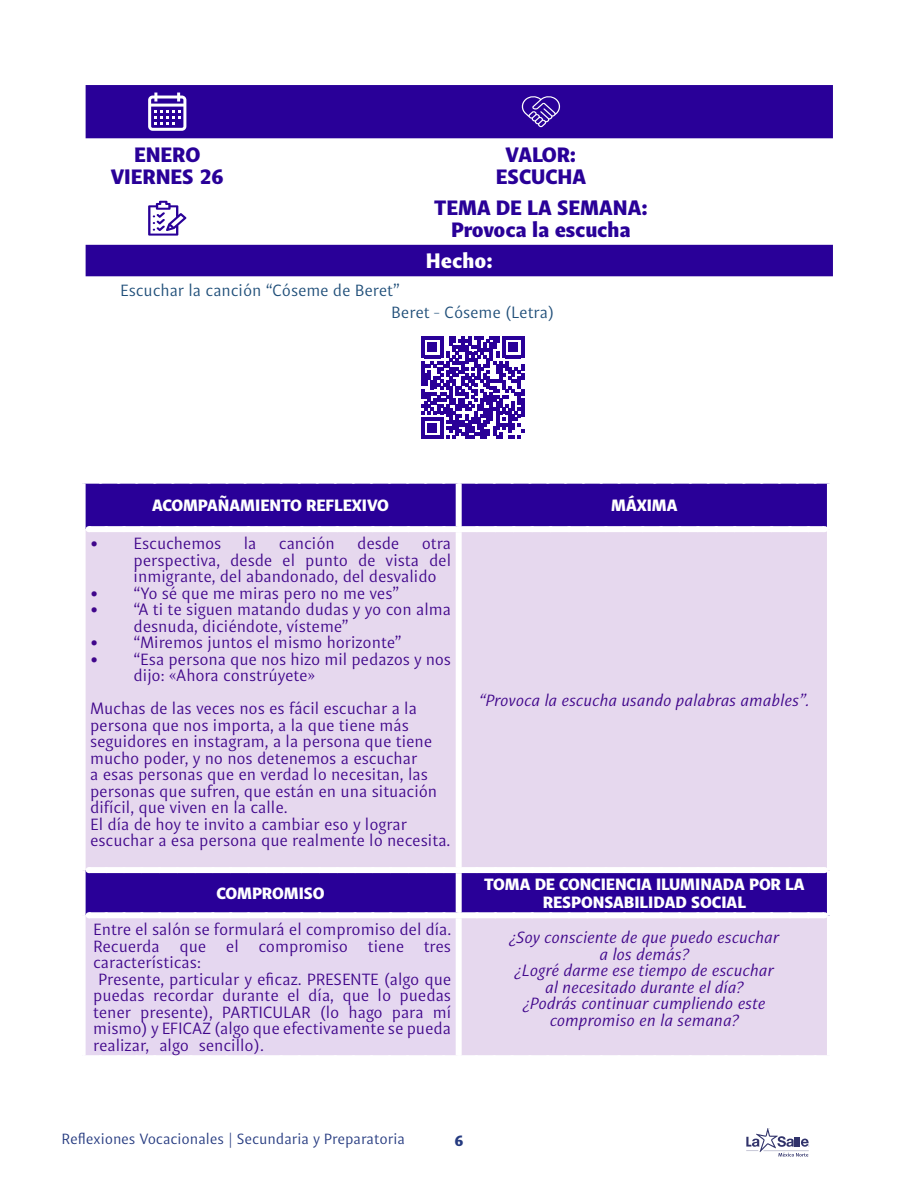
<style>
.page{position:relative;width:918px;height:1188px;background:#fff}
.page>*{position:absolute;margin:0;border:0;box-sizing:border-box;transform-origin:0 0}
.t1{font:900 21px "Indivisa Text Sans";color:#290098}
.t2{font:900 21px "Indivisa Text Sans";color:#fff}
.t3{font:16.5px/16.5px "Indivisa Text Sans";letter-spacing:-.005em;color:#40068b}
.t4{font:italic 16.5px "Indivisa Text Sans";color:#40068b}
.t5{font:900 16.5px/17.9px "Indivisa Text Sans";color:#fff;text-align:center}
.t6{font:16.5px "Indivisa Text Sans";letter-spacing:-.005em;color:#1f4e79}
.t7{font:15px "Indivisa Text Sans";letter-spacing:-.005em;color:#253a80}
.t8{font:900 15px "Indivisa Text Sans";color:#253a80}
.s1{font-family:"Calibri"}
</style>
<div class="page">
<svg style="left:746px;top:1128px;width:63px;height:29px"></svg>
<svg style="left:86px;top:85px;width:747px;height:191px"></svg>
<svg style="left:148px;top:93px;width:38px;height:38px"></svg>
<svg style="left:521px;top:95px;width:40px;height:32px"></svg>
<svg style="left:148px;top:201px;width:39px;height:35px"></svg>
<svg style="left:421px;top:336px;width:103px;height:103px"></svg>
<div style="left:86px;top:484px;width:741px;height:44px;background:#290098"></div>
<div style="left:86px;top:531px;width:741px;height:524px;background:#e6d8ee"></div>
<div style="left:459px;top:870px;width:371px;height:45px;background:#290098"></div>
<div style="left:83px;top:915px;width:376px;height:143px;background:#e5d7f0"></div>
<div style="left:89px;top:526px;width:370px;height:6px;background:#fff"></div>
<div style="left:459px;top:526px;width:365px;height:6px;background:#fff"></div>
<div style="left:89px;top:867px;width:370px;height:6px;background:#fff"></div>
<div style="left:459px;top:867px;width:365px;height:6px;background:#fff"></div>
<div style="left:89px;top:912px;width:370px;height:6px;background:#fff"></div>
<div style="left:459px;top:912px;width:365px;height:6px;background:#fff"></div>
<div style="left:83px;top:1055px;width:376px;height:6px;background:#fff"></div>
<svg style="left:101px;top:483px;width:349px;height:1px"></svg>
<svg style="left:476px;top:483px;width:345px;height:1px"></svg>
<svg style="left:107px;top:526px;width:343px;height:1px"></svg>
<svg style="left:478px;top:526px;width:337px;height:1px"></svg>
<svg style="left:106px;top:912px;width:344px;height:1px"></svg>
<svg style="left:477px;top:912px;width:338px;height:1px"></svg>
<div style="left:456px;top:484px;width:6px;height:42px;background:#fff"></div>
<div style="left:456px;top:532px;width:6px;height:335px;background:#fff"></div>
<div style="left:456px;top:873px;width:6px;height:39px;background:#fff"></div>
<div style="left:827px;top:870px;width:6px;height:45px;background:#fff"></div>
<div style="left:80px;top:915px;width:6px;height:140px;background:#fff"></div>
<div style="left:456px;top:918px;width:6px;height:137px;background:#fff"></div>
<p class="t1" style="left:134px;top:136px;width:68px">ENERO</p>
<p class="t1" style="left:111px;top:158px;width:114px">VIERNES 26</p>
<p class="t1" style="left:506px;top:136px;width:72px">VALOR:</p>
<p class="t1" style="left:496px;top:158px;width:92px">ESCUCHA</p>
<p class="t1" style="left:434px;top:189px;width:215px">TEMA DE LA SEMANA:</p>
<p class="t1" style="left:451px;top:211px;width:181px">Provoca la escucha</p>
<p class="t2" style="left:426px;top:243px;width:68px">Hecho:</p>
<p class="t6" style="left:120px;top:277px;width:282px">Escuchar la canción “Cóseme de Beret”</p>
<p class="t6" style="left:391px;top:299px;width:165px">Beret - Cóseme (Letra)</p>
<p class="t5" style="left:152px;top:495px;width:238px">ACOMPAÑAMIENTO REFLEXIVO</p>
<p class="t5" style="left:611px;top:495px;width:68px">MÁXIMA</p>
<p class="t3" style="left:90px;top:534px;width:133px"><span class="s1">•</span> Escuchemos</p>
<p class="t3" style="left:244px;top:534px;width:14px">la</p>
<p class="t3" style="left:279px;top:534px;width:58px">canción</p>
<p class="t3" style="left:357px;top:534px;width:44px">desde</p>
<p class="t3" style="left:134px;top:534px;width:319px;text-align:justify;text-indent:288px">otra perspectiva, desde el punto de vista del inmigrante, del abandonado, del desvalido</p>
<p class="t3" style="left:90px;top:584px;width:311px"><span class="s1">•</span> “Yo sé que me miras pero no me ves”</p>
<p class="t3" style="left:134px;top:600px;width:319px;text-indent:-44px"><span class="s1">•</span> “A ti te siguen matando dudas y yo con alma desnuda, diciéndote, vísteme”</p>
<p class="t3" style="left:90px;top:633px;width:313px"><span class="s1">•</span> “Miremos juntos el mismo horizonte”</p>
<p class="t3" style="left:134px;top:650px;width:319px;text-indent:-44px"><span class="s1">•</span> “Esa persona que nos hizo mil pedazos y nos dijo: «Ahora constrúyete»</p>
<p class="t3" style="left:90px;top:699px;width:349px">Muchas de las veces nos es fácil escuchar a la persona que nos importa, a la que tiene más seguidores en instagram, a la persona que tiene mucho poder, y no nos detenemos a escuchar<br>a esas personas que en verdad lo necesitan, las personas que sufren, que están en una situación difícil, que viven en la calle.</p>
<p class="t3" style="left:90px;top:815px;width:362px">El día de hoy te invito a cambiar eso y lograr escuchar a esa persona que realmente lo necesita.</p>
<p class="t4" style="left:479px;top:687px;width:332px">“Provoca la escucha usando palabras amables”.</p>
<p class="t5" style="left:217px;top:883px;width:110px">COMPROMISO</p>
<p class="t5" style="left:484px;top:874px;width:322px">TOMA DE CONCIENCIA ILUMINADA POR LA<br>RESPONSABILIDAD SOCIAL</p>
<p class="t3" style="left:93px;top:920px;width:360px">Entre el salón se formulará el compromiso del día.</p>
<p class="t3" style="left:93px;top:937px;width:360px">Recuerda que el compromiso tiene tres características:</p>
<p class="t3" style="left:93px;top:970px;width:360px;text-align:justify;text-indent:5px">Presente, particular y eficaz. PRESENTE (algo que puedas recordar durante el día, que lo puedas tener presente), PARTICULAR (lo hago para mí mismo) y EFICAZ (algo que efectivamente se pueda realizar, algo sencillo).</p>
<p class="t4" style="left:509px;top:924px;width:271px">¿Soy consciente de que puedo escuchar</p>
<p class="t4" style="left:600px;top:941px;width:91px">a los demás?</p>
<p class="t4" style="left:515px;top:957px;width:260px">¿Logré darme ese tiempo de escuchar</p>
<p class="t4" style="left:545px;top:974px;width:200px">al necesitado durante el día?</p>
<p class="t4" style="left:523px;top:990px;width:244px">¿Podrás continuar cumpliendo este</p>
<p class="t4" style="left:550px;top:1007px;width:191px">compromiso en la semana?</p>
<p class="t7" style="left:62px;top:1127px;width:345px">Reflexiones Vocacionales | Secundaria y Preparatoria</p>
<p class="t8" style="left:455px;top:1127px;width:11px">6</p>
</div>
